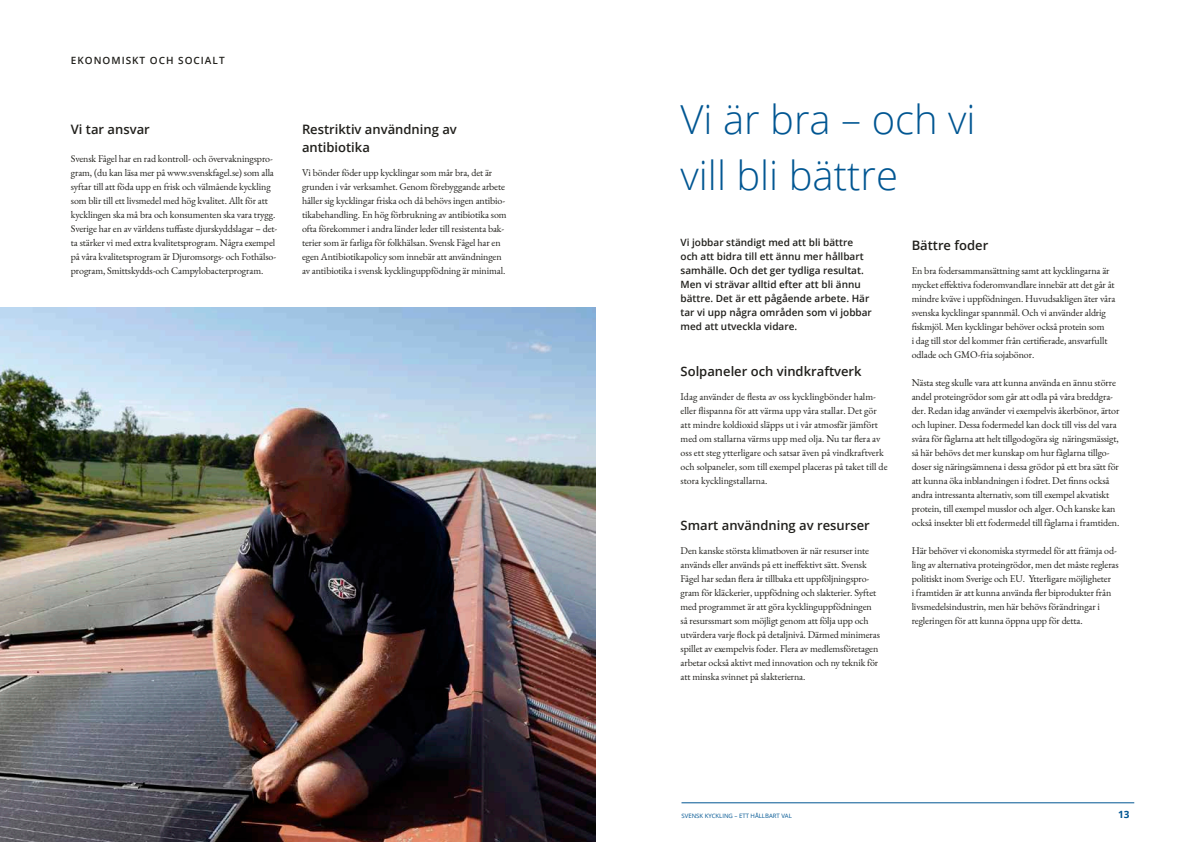
<style>
.page{position:relative;width:1191px;height:842px;background:#fff}
.page>*{position:absolute;margin:0;border:0;box-sizing:border-box;transform-origin:0 0}
.t1{font:300 40px/56px "Open Sans";color:#005692}
.t2{font:600 13px/18px "Open Sans";color:#21201c}
.t3{font:10px/14px "EB Garamond";letter-spacing:-.01em;color:#21201c}
.t4{font:600 10px/14px "Open Sans";color:#21201c}
.t5{font:600 10px "Open Sans";letter-spacing:.1em;color:#21201c}
.t6{font:700 10px "Open Sans";color:#005692}
.t7{font:6px "Open Sans";letter-spacing:.05em;color:#005692}
.t8{font:6px "Open Sans";color:#005692}
</style>
<div class="page">
<hr style="left:681px;top:802px;width:453px;height:1px;background:#005692">
<img style="left:0;top:308px;width:595px;height:534px">
<p class="t5" style="left:71px;top:54px;width:155px">EKONOMISKT OCH SOCIALT</p>
<h2 class="t2" style="left:71px;top:120px;width:80px">Vi tar ansvar</h2>
<p class="t3" style="left:71px;top:152px;width:208px">Svensk Fågel har en rad kontroll- och övervakningspro&shy;gram, (du kan läsa mer på www.svenskfagel.se) som alla syftar till att föda upp en frisk och välmående kyckling som blir till ett livsmedel med hög kvalitet. Allt för att kycklingen ska må bra och konsumenten ska vara trygg.<br>Sverige har en av världens tuffaste djurskyddslagar – det&shy;ta stärker vi med extra kvalitetsprogram. Några exempel på våra kvalitetsprogram är Djuromsorgs- och Fothälso&shy;program, Smittskydds-och Campylobacterprogram.</p>
<h2 class="t2" style="left:302px;top:120px;width:156px">Restriktiv användning av antibiotika</h2>
<p class="t3" style="left:302px;top:166px;width:206px">Vi bönder föder upp kycklingar som mår bra, det är grunden i vår verksamhet. Genom förebyggande arbete håller sig kycklingar friska och då behövs ingen antibio&shy;tikabehandling. En hög förbrukning av antibiotika som ofta förekommer i andra länder leder till resistenta bak&shy;terier som är farliga för folkhälsan. Svensk Fågel har en egen Antibiotikapolicy som innebär att användningen av antibiotika i svensk kycklinguppfödning är minimal.</p>
<h1 class="t1" style="left:680px;top:90px;width:296px">Vi är bra – och vi vill bli bättre</h1>
<p class="t4" style="left:680px;top:235px;width:193px">Vi jobbar ständigt med att bli bättre och att bidra till ett ännu mer hållbart samhälle. Och det ger tydliga resultat.<br>Men vi strävar alltid efter att bli ännu bättre. Det är ett pågående arbete. Här tar vi upp några områden som vi jobbar med att utveckla vidare.</p>
<h2 class="t2" style="left:680px;top:362px;width:183px">Solpaneler och vindkraftverk</h2>
<p class="t3" style="left:680px;top:390px;width:208px">Idag använder de flesta av oss kycklingbönder halm&shy;eller flispanna för att värma upp våra stallar. Det gör att mindre koldioxid släpps ut i vår atmosfär jämfört med om stallarna värms upp med olja. Nu tar flera av oss ett steg ytterligare och satsar även på vindkraftverk och solpaneler, som till exempel placeras på taket till de stora kycklingstallarna.</p>
<h2 class="t2" style="left:680px;top:516px;width:191px">Smart användning av resurser</h2>
<p class="t3" style="left:680px;top:544px;width:201px">Den kanske största klimatboven är när resurser inte används eller används på ett ineffektivt sätt. Svensk Fågel har sedan flera år tillbaka ett uppföljningspro&shy;gram för kläckerier, uppfödning och slakterier. Syftet med programmet är att göra kycklinguppfödningen så resurssmart som möjligt genom att följa upp och utvärdera varje flock på detaljnivå. Därmed minimeras spillet av exempelvis foder. Flera av medlemsföretagen arbetar också aktivt med innovation och ny teknik för att minska svinnet på slakterierna.</p>
<h2 class="t2" style="left:911px;top:236px;width:78px">Bättre foder</h2>
<p class="t3" style="left:911px;top:264px;width:205px">En bra fodersammansättning samt att kycklingarna är mycket effektiva foderomvandlare innebär att det går åt mindre kväve i uppfödningen. Huvudsakligen äter våra svenska kycklingar spannmål. Och vi använder aldrig fiskmjöl. Men kycklingar behöver också protein som<br>i dag till stor del kommer från certifierade, ansvarfullt odlade och GMO-fria sojabönor.</p>
<p class="t3" style="left:911px;top:376px;width:209px">Nästa steg skulle vara att kunna använda en ännu större andel proteingrödor som går att odla på våra breddgra&shy;der. Redan idag använder vi exempelvis åkerbönor, ärtor och lupiner. Dessa fodermedel kan dock till viss del vara svåra för fåglarna att helt tillgodogöra sig näringsmässigt, så här behövs det mer kunskap om hur fåglarna tillgo&shy;doser sig näringsämnena i dessa grödor på ett bra sätt för att kunna öka inblandningen i fodret. Det finns också andra intressanta alternativ, som till exempel akvatiskt protein, till exempel musslor och alger. Och kanske kan också insekter bli ett fodermedel till fåglarna i framtiden.</p>
<p class="t3" style="left:911px;top:544px;width:208px">Här behöver vi ekonomiska styrmedel för att främja od&shy;ling av alternativa proteingrödor, men det måste regleras politiskt inom Sverige och EU. Ytterligare möjligheter<br>i framtiden är att kunna använda fler biprodukter från livsmedelsindustrin, men här behövs förändringar i regleringen för att kunna öppna upp för detta.</p>
<p class="t7" style="left:680px;top:812px;width:122px">SVENSK KYCKLING – ETT HÅLLBART VAL</p>
<p class="t6" style="left:1108px;top:807px;width:13px">13</p>
<p class="t7" style="left:681px;top:812px;width:5px">S</p>
<p class="t8" style="left:705px;top:812px;width:89px">KYCKLING – ETT HÅLLBART VAL</p>
<p class="t6" style="left:1118px;top:808px;width:13px">13</p>
</div>
